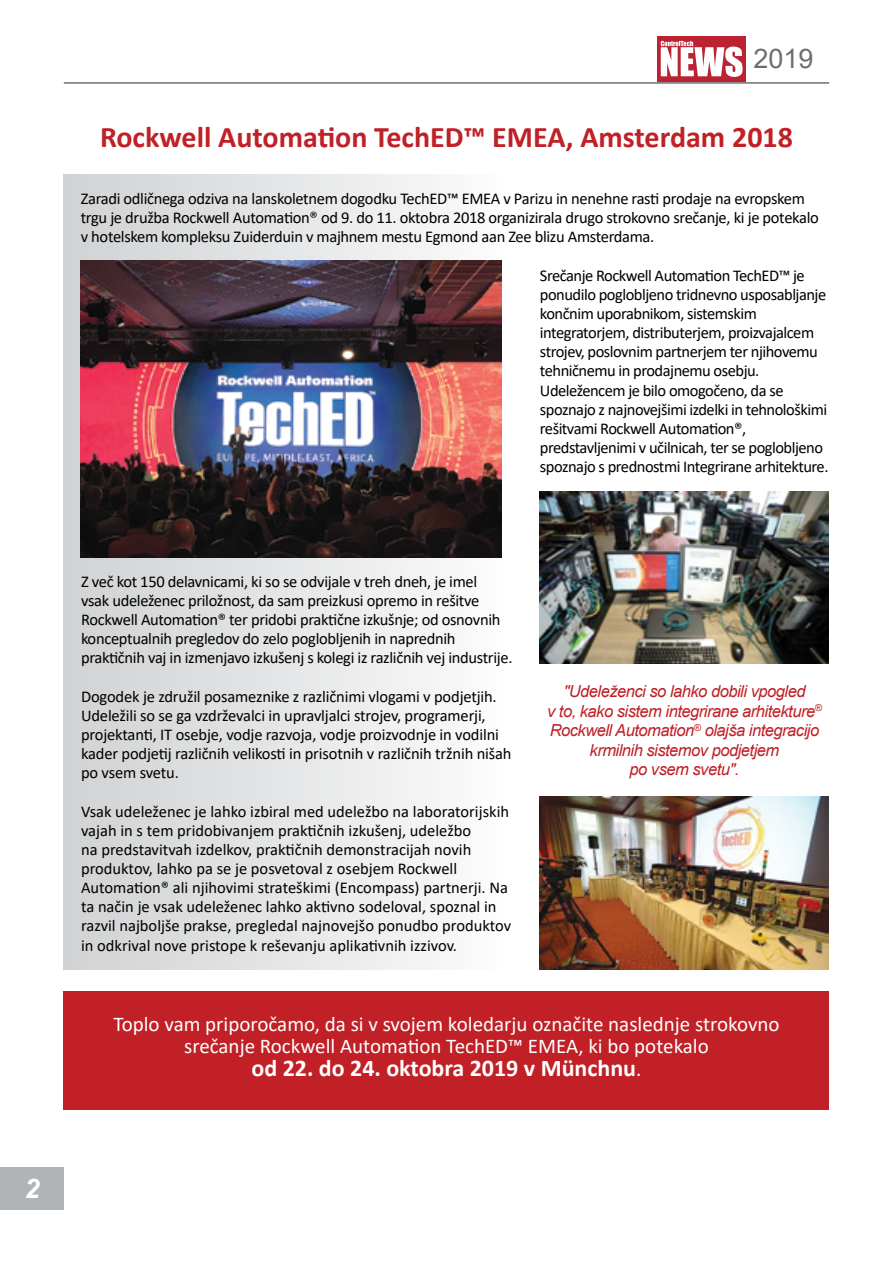
<style>
.page{position:relative;width:893px;height:1263px;background:#fff}
.page>*{position:absolute;margin:0;border:0;box-sizing:border-box;transform-origin:0 0}
.t1{font:700 30px "Calibri";color:#c02026}
.t2{font:27px "Arial";color:#6d6e71}
.t3{font:italic 700 27px "Arial";color:#fff}
.t4{font:700 24px "Calibri";color:#fff}
.t5{font:21px/22.5px "Calibri";color:#fff;text-align:center}
.t6{font:16.5px/19.2px "Calibri";letter-spacing:-.02em;color:#000}
.t7{font:16.5px/19.2px "Calibri";color:#000}
.t8{font:italic 16.5px/19.5px "Arial";letter-spacing:-.03em;color:#c02026;text-align:center}
.s1{font-weight:400;font-size:21px}
</style>
<div class="page">
<div style="left:0;top:1167px;width:64px;height:43px;background:#b1b4b6"></div>
<div style="left:657px;top:36px;width:89px;height:46px;background:#bb2332"></div>
<svg style="left:661px;top:41px;width:82px;height:36px"></svg>
<hr style="left:64px;top:82px;width:765px;height:2px;background:#6d6e71">
<div style="left:64px;top:174px;width:454px;height:795px;background:linear-gradient(to right,#cfd0d2,#fdfefe)"></div>
<div style="left:64px;top:992px;width:765px;height:118px;background:#c02026"></div>
<img style="left:540px;top:491px;width:289px;height:172px">
<img style="left:539px;top:796px;width:290px;height:173px">
<img style="left:81px;top:260px;width:421px;height:297px">
<h2 class="t3" style="left:24px;top:1171px;width:17px">2</h2>
<h2 class="t2" style="left:753px;top:39px;width:62px">2019</h2>
<h1 class="t1" style="left:100px;top:116px;width:694px">Rockwell Automation TechED™ EMEA, Amsterdam 2018</h1>
<p class="t6" style="left:81px;top:189px;width:739px">Zaradi odličnega odziva na lanskoletnem dogodku TechED™ EMEA v Parizu in nenehne rasti prodaje na evropskem trgu je družba Rockwell Automation® od 9. do 11. oktobra 2018 organizirala drugo strokovno srečanje, ki je potekalo v hotelskem kompleksu Zuiderduin v majhnem mestu Egmond aan Zee blizu Amsterdama.</p>
<p class="t6" style="left:540px;top:265px;width:290px">Srečanje Rockwell Automation TechED™ je ponudilo poglobljeno tridnevno usposabljanje končnim uporabnikom, sistemskim integratorjem, distributerjem, proizvajalcem strojev, poslovnim partnerjem ter njihovemu tehničnemu in prodajnemu osebju.<br>Udeležencem je bilo omogočeno, da se spoznajo z najnovejšimi izdelki in tehnološkimi rešitvami Rockwell Automation®, predstavljenimi v učilnicah, ter se poglobljeno spoznajo s prednostmi Integrirane arhitekture.</p>
<p class="t6" style="left:81px;top:571px;width:433px">Z več kot 150 delavnicami, ki so se odvijale v treh dneh, je imel<br>vsak udeleženec priložnost, da sam preizkusi opremo in rešitve Rockwell Automation® ter pridobi praktične izkušnje; od osnovnih konceptualnih pregledov do zelo poglobljenih in naprednih praktičnih vaj in izmenjavo izkušenj s kolegi iz različnih vej industrije.</p>
<p class="t6" style="left:81px;top:686px;width:432px">Dogodek je združil posameznike z različnimi vlogami v podjetjih.<br>Udeležili so se ga vzdrževalci in upravljalci strojev, programerji, projektanti, IT osebje, vodje razvoja, vodje proizvodnje in vodilni kader podjetij različnih velikosti in prisotnih v različnih tržnih nišah po vsem svetu.</p>
<p class="t7" style="left:81px;top:801px;width:432px">Vsak udeleženec je lahko izbiral med udeležbo na laboratorijskih vajah in s tem pridobivanjem praktičnih izkušenj, udeležbo<br>na predstavitvah izdelkov, praktičnih demonstracijah novih produktov, lahko pa se je posvetoval z osebjem Rockwell Automation® ali njihovimi strateškimi (Encompass) partnerji. Na ta način je vsak udeleženec lahko aktivno sodeloval, spoznal in razvil najboljše prakse, pregledal najnovejšo ponudbo produktov in odkrival nove pristope k reševanju aplikativnih izzivov.</p>
<p class="t8" style="left:547px;top:682px;width:276px">"Udeleženci so lahko dobili vpogled<br>v to, kako sistem integrirane arhitekture<sup>® </sup>Rockwell Automation<sup>®</sup> olajša integracijo krmilnih sistemov podjetjem<br>po vsem svetu".</p>
<p class="t5" style="left:113px;top:1012px;width:668px">Toplo vam priporočamo, da si v svojem koledarju označite naslednje strokovno srečanje Rockwell Automation TechED™ EMEA, ki bo potekalo</p>
<h3 class="t4" style="left:252px;top:1051px;width:391px">od 22. do 24. oktobra 2019 v Münchnu<span class="s1">.</span></h3>
</div>
